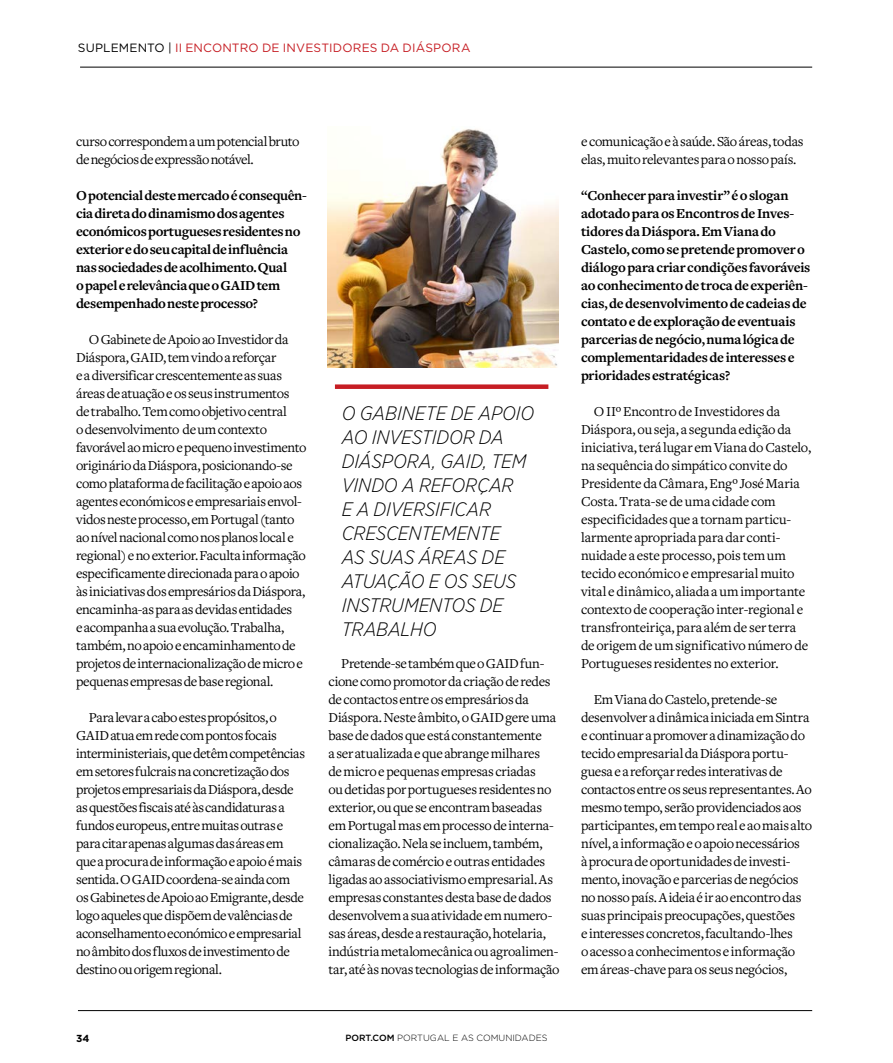
<style>
.page{position:relative;width:893px;height:1063px;background:#fff}
.page>*{position:absolute;margin:0;border:0;box-sizing:border-box;transform-origin:0 0}
.Texto_corrido{font:italic 300 19.5px/24px "Gotham Narrow";letter-spacing:-.01em;color:#000}
.Texto_corrido-2{font:14.25px/18px "Freight Text";letter-spacing:-.02em;color:#000}
.Texto_corrido-3{font:700 14.25px/18px "Freight Text";letter-spacing:-.02em;color:#000}
.t1{font:12px "Gotham";letter-spacing:.01em;color:#c61d23}
.t2{font:700 10.2px "Gotham";color:#000}
.t3{font:300 9px "Gotham";color:#000}
.s1{color:#000}
.s2{font-weight:500}
</style>
<div class="page">
<hr style="left:78px;top:1010px;width:734px;height:1px;background:#000">
<hr style="left:80px;top:67px;width:732px;height:1px;background:#000">
<div style="left:335px;top:384px;width:213px;height:5px;background:#c61d23"></div>
<img style="left:327px;top:129px;width:231px;height:238px">
<p class="t1" style="left:78px;top:40px;width:394px"><span class="s1">SUPLEMENTO |</span> II ENCONTRO DE INVESTIDORES DA DIÁSPORA</p>
<p class="Texto_corrido-2" style="left:76px;top:133px;width:225px">curso correspondem a um potencial bruto de negócios de expressão notável.</p>
<p class="Texto_corrido-3" style="left:76px;top:187px;width:232px">O potencial deste mercado é consequên&shy;cia direta do dinamismo dos agentes económicos portugueses residentes no exterior e do seu capital de influência nas sociedades de acolhimento. Qual<br>o papel e relevância que o GAID tem desempenhado neste processo?</p>
<p class="Texto_corrido-2" style="left:76px;top:331px;width:232px;text-indent:13px">O Gabinete de Apoio ao Investidor da Diáspora, GAID, tem vindo a reforçar<br>e a diversificar crescentemente as suas áreas de atuação e os seus instrumentos de trabalho. Tem como objetivo central<br>o desenvolvimento de um contexto favorável ao micro e pequeno investimento originário da Diáspora, posicionando-se como plataforma de facilitação e apoio aos agentes económicos e empresariais envol&shy;vidos neste processo, em Portugal (tanto ao nível nacional como nos planos local e regional) e no exterior. Faculta informação especificamente direcionada para o apoio às iniciativas dos empresários da Diáspora, encaminha-as para as devidas entidades<br>e acompanha a sua evolução. Trabalha, também, no apoio e encaminhamento de projetos de internacionalização de micro e pequenas empresas de base regional.</p>
<p class="Texto_corrido-2" style="left:76px;top:709px;width:230px;text-indent:13px">Para levar a cabo estes propósitos, o GAID atua em rede com pontos focais interministeriais, que detêm competências em setores fulcrais na concretização dos projetos empresariais da Diáspora, desde as questões fiscais até às candidaturas a fundos europeus, entre muitas outras e para citar apenas algumas das áreas em que a procura de informação e apoio é mais sentida. O GAID coordena-se ainda com os Gabinetes de Apoio ao Emigrante, desde logo aqueles que dispõem de valências de aconselhamento económico e empresarial no âmbito dos fluxos de investimento de destino ou origem regional.</p>
<p class="Texto_corrido" style="left:342px;top:400px;width:194px">O GABINETE DE APOIO<br>AO INVESTIDOR DA<br>DIÁSPORA, GAID, TEM<br>VINDO A REFORÇAR<br>E A DIVERSIFICAR<br>CRESCENTEMENTE<br>AS SUAS ÁREAS DE<br>ATUAÇÃO E OS SEUS<br>INSTRUMENTOS DE<br>TRABALHO</p>
<p class="Texto_corrido-2" style="left:329px;top:655px;width:232px;text-indent:13px">Pretende-se também que o GAID fun&shy;cione como promotor da criação de redes de contactos entre os empresários da Diáspora. Neste âmbito, o GAID gere uma base de dados que está constantemente<br>a ser atualizada e que abrange milhares<br>de micro e pequenas empresas criadas<br>ou detidas por portugueses residentes no exterior, ou que se encontram baseadas em Portugal mas em processo de interna&shy;cionalização. Nela se incluem, também, câmaras de comércio e outras entidades ligadas ao associativismo empresarial. As empresas constantes desta base de dados desenvolvem a sua atividade em numero&shy;sas áreas, desde a restauração, hotelaria, indústria metalomecânica ou agroalimen&shy;tar, até às novas tecnologias de informação</p>
<p class="Texto_corrido-2" style="left:581px;top:133px;width:224px">e comunicação e à saúde. São áreas, todas elas, muito relevantes para o nosso país.</p>
<p class="Texto_corrido-3" style="left:581px;top:187px;width:231px">“Conhecer para investir” é o slogan adotado para os Encontros de Inves&shy;tidores da Diáspora. Em Viana do Castelo, como se pretende promover o diálogo para criar condições favoráveis ao conhecimento de troca de experiên&shy;cias, de desenvolvimento de cadeias de contato e de exploração de eventuais parcerias de negócio, numa lógica de complementaridades de interesses e prioridades estratégicas?</p>
<p class="Texto_corrido-2" style="left:581px;top:403px;width:232px;text-indent:13px">O IIº Encontro de Investidores da Diáspora, ou seja, a segunda edição da iniciativa, terá lugar em Viana do Castelo, na sequência do simpático convite do Presidente da Câmara, Engº José Maria Costa. Trata-se de uma cidade com especificidades que a tornam particu&shy;larmente apropriada para dar conti&shy;nuidade a este processo, pois tem um tecido económico e empresarial muito vital e dinâmico, aliada a um importante contexto de cooperação inter-regional e transfronteiriça, para além de ser terra de origem de um significativo número de Portugueses residentes no exterior.</p>
<p class="Texto_corrido-2" style="left:581px;top:691px;width:233px;text-indent:13px">Em Viana do Castelo, pretende-se desenvolver a dinâmica iniciada em Sintra e continuar a promover a dinamização do tecido empresarial da Diáspora portu&shy;guesa e a reforçar redes interativas de contactos entre os seus representantes. Ao mesmo tempo, serão providenciados aos participantes, em tempo real e ao mais alto nível, a informação e o apoio necessários<br>à procura de oportunidades de investi&shy;mento, inovação e parcerias de negócios no nosso país. A ideia é ir ao encontro das suas principais preocupações, questões<br>e interesses concretos, facultando-lhes<br>o acesso a conhecimentos e informação em áreas-chave para os seus negócios,</p>
<p class="t2" style="left:76px;top:1032px;width:15px">34</p>
<p class="t3" style="left:345px;top:1033px;width:204px"><span class="s2">PORT.COM</span> PORTUGAL E AS COMUNIDADES</p>
</div>
